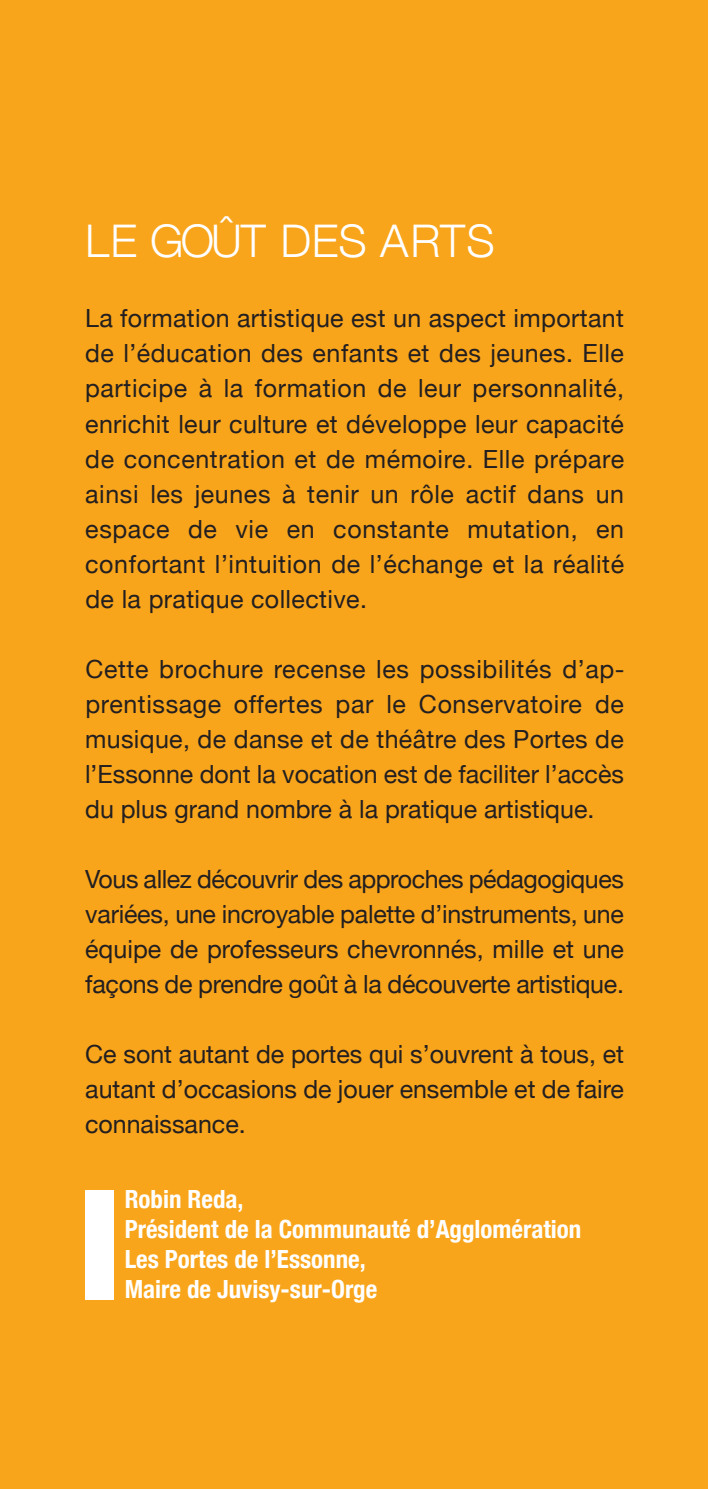
<style>
.page{position:relative;width:709px;height:1489px;background:#fff}
.page>*{position:absolute;margin:0;border:0;box-sizing:border-box;transform-origin:0 0}
.t1{font:300 45px "Helvetica Neue";letter-spacing:-.005em;color:#fff}
.t2{font:25px/35px "Helvetica Neue";color:#231f20;text-align:justify}
.t3{font:700 condensed 25px/30px "Helvetica Neue";color:#fff}
</style>
<div class="page">
<div style="left:0;top:1px;width:708px;height:1487px;background:#f9a51b"></div>
<div style="left:85px;top:1190px;width:28px;height:109px;background:#fff"></div>
<h1 class="t1" style="left:85px;top:214px;width:411px">LE GOÛT DES ARTS</h1>
<p class="t2" style="left:85px;top:301px;width:540px">La formation artistique est un aspect important de l’éducation des enfants et des jeunes. Elle participe à la formation de leur personnalité, enrichit leur culture et développe leur capacité de concentration et de mémoire. Elle prépare ainsi les jeunes à tenir un rôle actif dans un espace de vie en constante mutation, en confortant l’intuition de l’échange et la réalité de la pratique collective.</p>
<p class="t2" style="left:85px;top:651px;width:541px">Cette brochure recense les possibilités d’ap&shy;prentissage offertes par le Conservatoire de musique, de danse et de théâtre des Portes de l’Essonne dont la vocation est de faciliter l’accès du plus grand nombre à la pratique artistique.</p>
<p class="t2" style="left:85px;top:861px;width:540px">Vous allez découvrir des approches pédagogiques variées, une incroyable palette d’instruments, une équipe de professeurs chevronnés, mille et une façons de prendre goût à la découverte artistique.</p>
<p class="t2" style="left:85px;top:1036px;width:540px">Ce sont autant de portes qui s’ouvrent à tous, et autant d’occasions de jouer ensemble et de faire connaissance.</p>
<p class="t3" style="left:125px;top:1183px;width:458px">Robin Reda,<br>Président de la Communauté d’Agglomération<br>Les Portes de l’Essonne,<br>Maire de Juvisy-sur-Orge</p>
</div>
